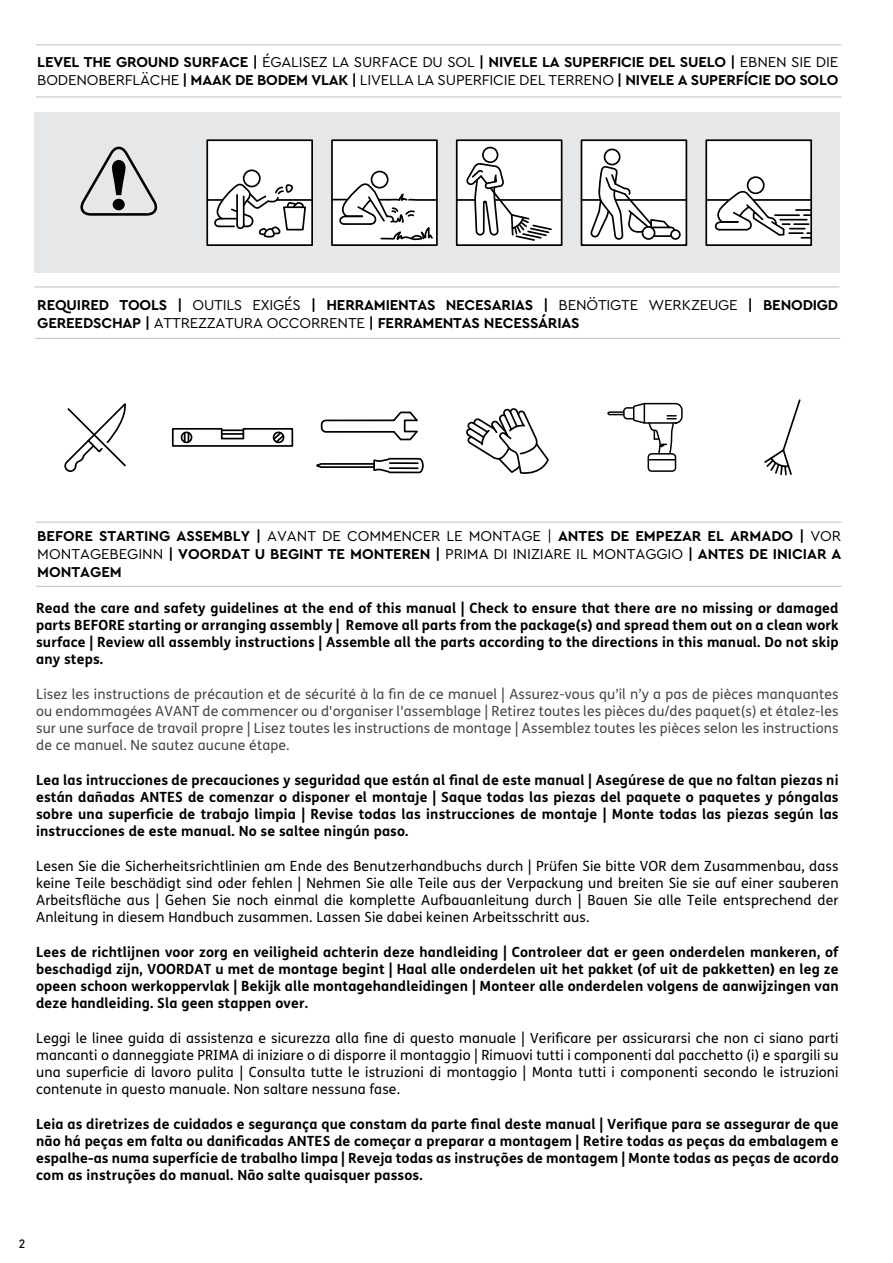
<style>
.page{position:relative;width:893px;height:1263px;background:#fff}
.page>*{position:absolute;margin:0;border:0;box-sizing:border-box;transform-origin:0 0}
.t1{font:700 15px/18px "Cera PRO";letter-spacing:-.01em;color:#000}
.t2{font:15px "Cera Pro";letter-spacing:-.01em;color:#000}
.t3{font:700 14.1px/16.8px "FS Me Pro";letter-spacing:.01em;color:#000;text-align:justify}
.t4{font:14.1px/16.8px "FS Me Pro";letter-spacing:.01em;color:#000;text-align:justify}
.t5{font:14.1px/16.8px "FS Me Pro";letter-spacing:.01em;color:#444648;text-align:justify}
.t6{font:500 12px "DIN";color:#000}
.s1{font-family:"Cera Pro";font-weight:400}
.s2{font-family:"Cera PRO";font-weight:700}
</style>
<div class="page">
<hr style="left:36px;top:522px;width:805px;height:1px;background:#bcbec0">
<hr style="left:36px;top:586px;width:805px;height:1px;background:#bcbec0">
<hr style="left:36px;top:97px;width:805px;height:1px;background:#bcbec0">
<hr style="left:36px;top:44px;width:805px;height:1px;background:#bcbec0">
<hr style="left:35px;top:338px;width:805px;height:1px;background:#bcbec0">
<hr style="left:34px;top:287px;width:805px;height:1px;background:#bcbec0">
<div style="left:648px;top:453px;width:28px;height:19px;border:1px solid #000;border-radius:3px"></div>
<svg style="left:607px;top:402px;width:76px;height:58px"></svg>
<svg style="left:64px;top:403px;width:62px;height:69px"></svg>
<svg style="left:466px;top:408px;width:83px;height:66px"></svg>
<svg style="left:316px;top:457px;width:108px;height:17px"></svg>
<hr style="left:390px;top:462px;width:28px;height:2px;background:#000">
<hr style="left:390px;top:467px;width:28px;height:2px;background:#000">
<svg style="left:320px;top:411px;width:98px;height:30px"></svg>
<div style="left:404px;top:419px;width:14px;height:13px;border:2px solid #000"></div>
<svg style="left:171px;top:428px;width:123px;height:19px"></svg>
<hr style="left:222px;top:429px;width:21px;height:2px;background:#000">
<hr style="left:222px;top:433px;width:21px;height:2px;background:#000">
<svg style="left:764px;top:399px;width:37px;height:77px"></svg>
<div style="left:34px;top:113px;width:805px;height:160px;background:#e6e7e8"></div>
<svg style="left:80px;top:146px;width:78px;height:70px"></svg>
<div style="left:113px;top:199px;width:12px;height:11px;background:#000;border-radius:50%"></div>
<div style="left:332px;top:140px;width:105px;height:105px;background:#fff"></div>
<div style="left:331px;top:139px;width:107px;height:107px;border:2px solid #000"></div>
<div style="left:371px;top:171px;width:18px;height:18px;border:2px solid #000;border-radius:50%"></div>
<svg style="left:332px;top:184px;width:106px;height:62px"></svg>
<div style="left:207px;top:140px;width:105px;height:105px;background:#fff"></div>
<div style="left:206px;top:139px;width:107px;height:107px;border:2px solid #000"></div>
<hr style="left:277px;top:199px;width:35px;height:2px;background:#000">
<div style="left:243px;top:169px;width:18px;height:18px;border:2px solid #000;border-radius:50%"></div>
<svg style="left:208px;top:182px;width:99px;height:64px"></svg>
<div style="left:706px;top:140px;width:105px;height:105px;background:#fff"></div>
<div style="left:705px;top:139px;width:107px;height:107px;border:2px solid #000"></div>
<hr style="left:707px;top:199px;width:22px;height:2px;background:#000">
<div style="left:747px;top:176px;width:18px;height:18px;border:2px solid #000;border-radius:50%"></div>
<svg style="left:714px;top:189px;width:97px;height:50px"></svg>
<div style="left:581px;top:140px;width:105px;height:105px;background:#fff"></div>
<div style="left:581px;top:139px;width:106px;height:107px;border:2px solid #000"></div>
<hr style="left:616px;top:199px;width:70px;height:2px;background:#000">
<div style="left:604px;top:149px;width:16px;height:16px;border:2px solid #000;border-radius:50%"></div>
<div style="left:670px;top:229px;width:11px;height:11px;border:2px solid #000;border-radius:50%"></div>
<svg style="left:581px;top:161px;width:95px;height:81px"></svg>
<div style="left:457px;top:140px;width:105px;height:105px;background:#fff"></div>
<div style="left:456px;top:139px;width:106px;height:107px;border:2px solid #000"></div>
<hr style="left:495px;top:199px;width:67px;height:2px;background:#000">
<div style="left:482px;top:147px;width:16px;height:16px;border:2px solid #000;border-radius:50%"></div>
<svg style="left:457px;top:157px;width:96px;height:85px"></svg>
<p class="t1" style="left:37px;top:52px;width:803px">LEVEL THE GROUND SURFACE | <span class="s1">ÉGALISEZ LA SURFACE DU SOL</span> | NIVELE LA SUPERFICIE DEL SUELO | <span class="s1">EBNEN SIE DIE</span></p>
<p class="t2" style="left:37px;top:70px;width:803px">BODENOBERFLÄCHE <span class="s2">| MAAK DE BODEM VLAK |</span> LIVELLA LA SUPERFICIE DEL TERRENO <span class="s2">| NIVELE A SUPERFÍCIE DO SOLO</span></p>
<p class="t1" style="left:37px;top:295px;width:802px">REQUIRED TOOLS | <span class="s1">OUTILS EXIGÉS</span> | HERRAMIENTAS NECESARIAS | <span class="s1">BENÖTIGTE WERKZEUGE</span> | BENODIGD<br>GEREEDSCHAP | <span class="s1">ATTREZZATURA OCCORRENTE</span> | FERRAMENTAS NECESSÁRIAS</p>
<p class="t1" style="left:37px;top:526px;width:806px;text-align:justify">BEFORE STARTING ASSEMBLY | <span class="s1">AVANT DE COMMENCER LE MONTAGE |</span> ANTES DE EMPEZAR EL ARMADO | <span class="s1">VOR MONTAGEBEGINN</span> | VOORDAT U BEGINT TE MONTEREN | <span class="s1">PRIMA DI INIZIARE IL MONTAGGIO</span> | ANTES DE INICIAR A MONTAGEM</p>
<p class="t3" style="left:36px;top:599px;width:804px">Read the care and safety guidelines at the end of this manual | Check to ensure that there are no missing or damaged parts BEFORE starting or arranging assembly | Remove all parts from the package(s) and spread them out on a clean work surface | Review all assembly instructions | Assemble all the parts according to the directions in this manual. Do not skip any steps.</p>
<p class="t5" style="left:36px;top:686px;width:804px">Lisez les instructions de précaution et de sécurité à la fin de ce manuel | Assurez-vous qu’il n’y a pas de pièces manquantes ou endommagées AVANT de commencer ou d'organiser l'assemblage | Retirez toutes les pièces du/des paquet(s) et étalez-les sur une surface de travail propre | Lisez toutes les instructions de montage | Assemblez toutes les pièces selon les instructions de ce manuel. Ne sautez aucune étape.</p>
<p class="t3" style="left:36px;top:771px;width:804px">Lea las intrucciones de precauciones y seguridad que están al final de este manual | Asegúrese de que no faltan piezas ni están dañadas ANTES de comenzar o disponer el montaje | Saque todas las piezas del paquete o paquetes y póngalas sobre una superficie de trabajo limpia | Revise todas las instrucciones de montaje | Monte todas las piezas según las instrucciones de este manual. No se saltee ningún paso.</p>
<p class="t4" style="left:36px;top:858px;width:804px">Lesen Sie die Sicherheitsrichtlinien am Ende des Benutzerhandbuchs durch | Prüfen Sie bitte VOR dem Zusammenbau, dass keine Teile beschädigt sind oder fehlen | Nehmen Sie alle Teile aus der Verpackung und breiten Sie sie auf einer sauberen Arbeitsfläche aus | Gehen Sie noch einmal die komplette Aufbauanleitung durch | Bauen Sie alle Teile entsprechend der Anleitung in diesem Handbuch zusammen. Lassen Sie dabei keinen Arbeitsschritt aus.</p>
<p class="t3" style="left:36px;top:943px;width:804px">Lees de richtlijnen voor zorg en veiligheid achterin deze handleiding | Controleer dat er geen onderdelen mankeren, of beschadigd zijn, VOORDAT u met de montage begint | Haal alle onderdelen uit het pakket (of uit de pakketten) en leg ze opeen schoon werkoppervlak | Bekijk alle montagehandleidingen | Monteer alle onderdelen volgens de aanwijzingen van deze handleiding. Sla geen stappen over.</p>
<p class="t4" style="left:36px;top:1029px;width:804px">Leggi le linee guida di assistenza e sicurezza alla fine di questo manuale | Verificare per assicurarsi che non ci siano parti mancanti o danneggiate PRIMA di iniziare o di disporre il montaggio | Rimuovi tutti i componenti dal pacchetto (i) e spargili su una superficie di lavoro pulita | Consulta tutte le istruzioni di montaggio | Monta tutti i componenti secondo le istruzioni contenute in questo manuale. Non saltare nessuna fase.</p>
<p class="t3" style="left:36px;top:1115px;width:804px">Leia as diretrizes de cuidados e segurança que constam da parte final deste manual | Verifique para se assegurar de que não há peças em falta ou danificadas ANTES de começar a preparar a montagem | Retire todas as peças da embalagem e espalhe-as numa superfície de trabalho limpa | Reveja todas as instruções de montagem | Monte todas as peças de acordo com as instruções do manual. Não salte quaisquer passos.</p>
<p class="t6" style="left:19px;top:1236px;width:8px">2</p>
</div>
